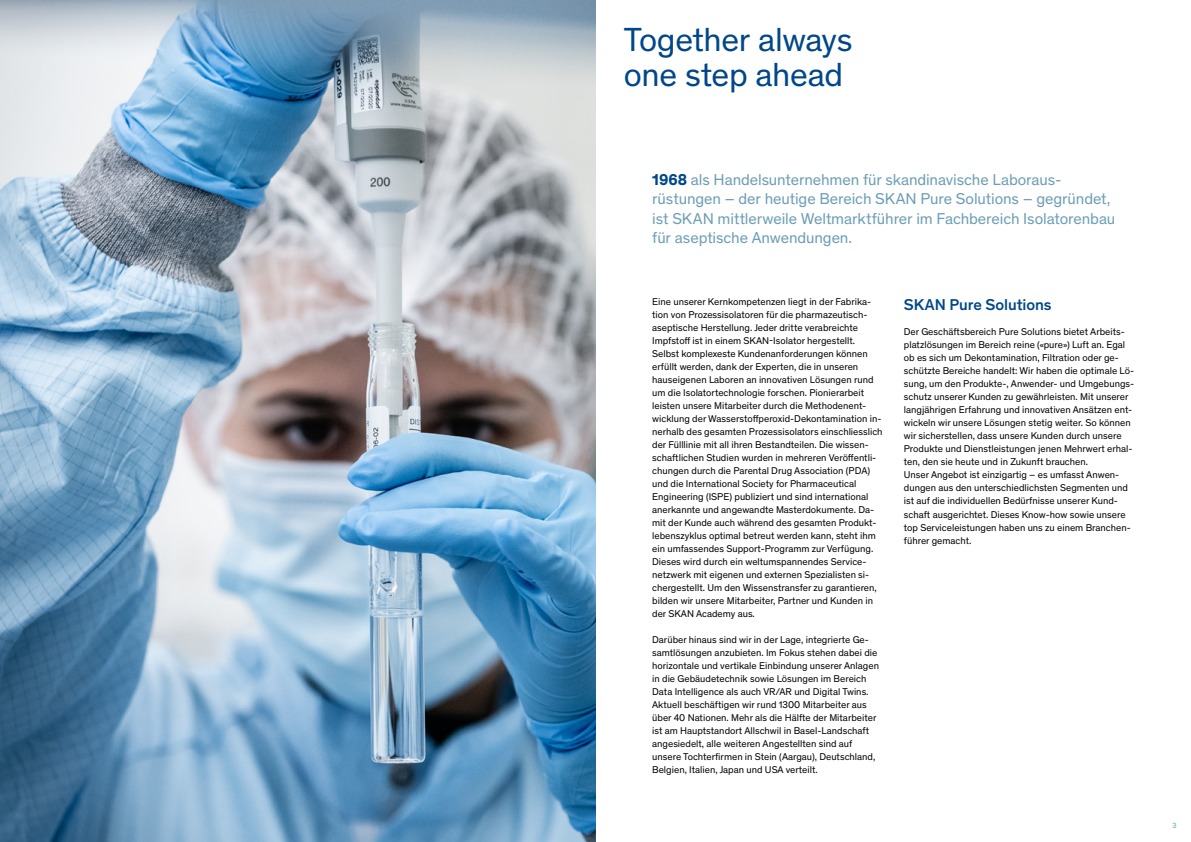
<style>
.page{position:relative;width:1191px;height:842px;background:#fff}
.page>*{position:absolute;margin:0;border:0;box-sizing:border-box;transform-origin:0 0}
.t1{font:34px/35px "Theinhardt";letter-spacing:-.01em;color:#004789}
.t2{font:16px/19.5px "Theinhardt";letter-spacing:-.005em;color:#6c9eb5}
.t3{font:500 16px "Theinhardt";letter-spacing:-.005em;color:#004789}
.t4{font:10px/13px "Theinhardt";color:#000}
.t5{font:7.5px "Theinhardt";color:#6c9eb5}
.s1{font-weight:700;color:#004789}
</style>
<div class="page">
<img style="left:0;top:0;width:595px;height:842px">
<h1 class="t1" style="left:624px;top:21px;width:230px">Together always one step ahead</h1>
<h2 class="t2" style="left:652px;top:169px;width:464px"><span class="s1">1968</span> als Handelsunternehmen für skandinavische Laboraus&shy;rüstungen – der heutige Bereich SKAN Pure Solutions – gegründet, ist SKAN mittlerweile Weltmarktführer im Fachbereich Isolatorenbau für aseptische Anwendungen.</h2>
<p class="t4" style="left:652px;top:295px;width:232px">Eine unserer Kernkompetenzen liegt in der Fabrika&shy;tion von Prozessisolatoren für die pharmazeutisch&shy;aseptische Herstellung. Jeder dritte verabreichte Impfstoff ist in einem SKAN-Isolator hergestellt.<br>Selbst komplexeste Kundenanforderungen können erfüllt werden, dank der Experten, die in unseren hauseigenen Laboren an innovativen Lösungen rund um die Isolatortechnologie forschen. Pionierarbeit leisten unsere Mitarbeiter durch die Methodenent&shy;wicklung der Wasserstoffperoxid-Dekontamination in&shy;nerhalb des gesamten Prozessisolators einschliesslich der Fülllinie mit all ihren Bestandteilen. Die wissen&shy;schaftlichen Studien wurden in mehreren Veröffentli&shy;chungen durch die Parental Drug Association (PDA) und die International Society for Pharmaceutical Engineering (ISPE) publiziert und sind international anerkannte und angewandte Masterdokumente. Da&shy;mit der Kunde auch während des gesamten Produkt&shy;lebenszyklus optimal betreut werden kann, steht ihm ein umfassendes Support-Programm zur Verfügung.<br>Dieses wird durch ein weltumspannendes Service&shy;netzwerk mit eigenen und externen Spezialisten si&shy;chergestellt. Um den Wissenstransfer zu garantieren, bilden wir unsere Mitarbeiter, Partner und Kunden in der SKAN Academy aus.</p>
<p class="t4" style="left:652px;top:633px;width:228px">Darüber hinaus sind wir in der Lage, integrierte Ge&shy;samtlösungen anzubieten. Im Fokus stehen dabei die horizontale und vertikale Einbindung unserer Anlagen in die Gebäudetechnik sowie Lösungen im Bereich Data Intelligence als auch VR/AR und Digital Twins.<br>Aktuell beschäftigen wir rund 1300 Mitarbeiter aus über 40 Nationen. Mehr als die Hälfte der Mitarbeiter ist am Hauptstandort Allschwil in Basel-Landschaft angesiedelt, alle weiteren Angestellten sind auf unsere Tochterfirmen in Stein (Aargau), Deutschland, Belgien, Italien, Japan und USA verteilt.</p>
<h2 class="t3" style="left:904px;top:293px;width:149px">SKAN Pure Solutions</h2>
<p class="t4" style="left:904px;top:325px;width:232px">Der Geschäftsbereich Pure Solutions bietet Arbeits&shy;platzlösungen im Bereich reine («pure») Luft an. Egal ob es sich um Dekontamination, Filtration oder ge&shy;schützte Bereiche handelt: Wir haben die optimale Lö&shy;sung, um den Produkte-, Anwender- und Umgebungs&shy;schutz unserer Kunden zu gewährleisten. Mit unserer langjährigen Erfahrung und innovativen Ansätzen ent&shy;wickeln wir unsere Lösungen stetig weiter. So können wir sicherstellen, dass unsere Kunden durch unsere Produkte und Dienstleistungen jenen Mehrwert erhal&shy;ten, den sie heute und in Zukunft brauchen.<br>Unser Angebot ist einzigartig – es umfasst Anwen&shy;dungen aus den unterschiedlichsten Segmenten und ist auf die individuellen Bedürfnisse unserer Kund&shy;schaft ausgerichtet. Dieses Know-how sowie unsere top Serviceleistungen haben uns zu einem Branchen&shy;führer gemacht.</p>
<p class="t5" style="left:1172px;top:820px;width:6px">3</p>
</div>
